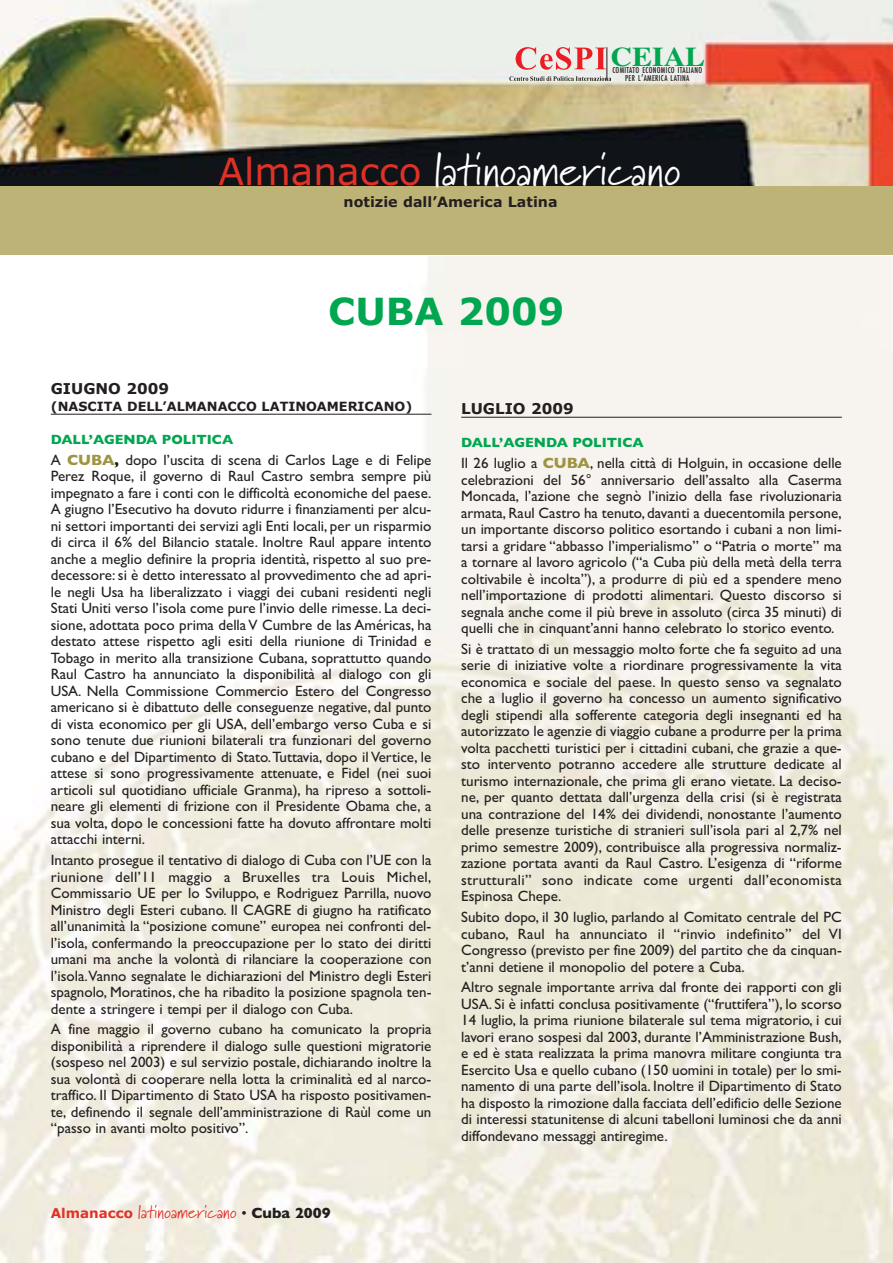
<style>
.page{position:relative;width:893px;height:1263px;background:#fff}
.page>*{position:absolute;margin:0;border:0;box-sizing:border-box;transform-origin:0 0}
.t1{font:45px "Marydale";letter-spacing:.01em;color:#fff}
.t2{font:700 37.5px "Verdana";color:#00a650}
.t3{font:700 27.15px "Times";color:#00a650;scale:1.1 1}
.t4{font:18px "Marydale";letter-spacing:.01em;color:#e13126}
.t5{font:15px/16.5px "Gill Sans";color:#231f20;text-align:justify}
.t6{font:700 15px "Verdana";color:#231f20}
.t7{font:700 14.25px "Verdana";color:#231f20}
.t8{font:700 13.5px "Gill Sans";color:#00a650}
.t9{font:700 12.75px "Verdana";color:#231f20}
.t10{font:500 condensed 7.8px/7.5px "Futura";letter-spacing:.04em;color:#231f20;text-align:center}
.s1{font-size:10.5px}
.s2{font-family:"Verdana";font-size:37.5px;color:#e13126}
.s3{font-weight:700;color:#9e9442}
.s4{font-weight:700}
.s5{font-family:"Verdana";font-weight:700;font-size:13.5px}
.s6{font-family:"Gill Sans";font-size:15px;color:#231f20}
.s7{font-family:"Gill Sans";font-weight:700;font-size:15px;color:#231f20}
</style>
<div class="page">
<img style="left:0;top:0;width:893px;height:187px">
<div style="left:0;top:187px;width:893px;height:68px;background:#beb376"></div>
<hr style="left:51px;top:414px;width:380px;height:1px;background:#231f20">
<hr style="left:461px;top:417px;width:381px;height:1px;background:#231f20">
<svg style="left:516px;top:47px;width:90px;height:23px;background:#eba7a6"></svg>
<svg style="left:509px;top:76px;width:102px;height:5px"></svg>
<hr style="left:606px;top:47px;width:1px;height:33px;background:#231f20">
<h3 class="t3" style="left:611px;top:47px;width:87px">CEIAL</h3>
<p class="t10" style="left:612px;top:67px;width:91px">COMITATO ECONOMICO ITALIANO<br>PER L<span class="s1">’</span>AMERICA LATINA</p>
<h1 class="t1" style="left:218px;top:144px;width:464px"><span class="s2">Almanacco</span> latinoamericano</h1>
<p class="t7" style="left:344px;top:196px;width:215px">notizie dall’America Latina</p>
<h2 class="t2" style="left:328px;top:296px;width:238px">CUBA 2009</h2>
<p class="t6" style="left:51px;top:383px;width:120px">GIUGNO 2009</p>
<p class="t9" style="left:51px;top:401px;width:363px">(NASCITA DELL’ALMANACCO LATINOAMERICANO)</p>
<p class="t8" style="left:51px;top:435px;width:184px">DALL’AGENDA POLITICA</p>
<p class="t5" style="left:51px;top:453px;width:382px">A <span class="s3">CUBA</span><span class="s4">,</span> dopo l’uscita di scena di Carlos Lage e di Felipe Perez Roque, il governo di Raul Castro sembra sempre più impegnato a fare i conti con le difficoltà economiche del paese.<br>A giugno l’Esecutivo ha dovuto ridurre i finanziamenti per alcu&shy;ni settori importanti dei servizi agli Enti locali, per un risparmio di circa il 6% del Bilancio statale. Inoltre Raul appare intento anche a meglio definire la propria identità, rispetto al suo pre&shy;decessore: si è detto interessato al provvedimento che ad apri&shy;le negli Usa ha liberalizzato i viaggi dei cubani residenti negli Stati Uniti verso l’isola come pure l’invio delle rimesse. La deci&shy;sione, adottata poco prima della V Cumbre de las Américas, ha destato attese rispetto agli esiti della riunione di Trinidad e Tobago in merito alla transizione Cubana, soprattutto quando Raul Castro ha annunciato la disponibilità al dialogo con gli USA. Nella Commissione Commercio Estero del Congresso americano si è dibattuto delle conseguenze negative, dal punto di vista economico per gli USA, dell’embargo verso Cuba e si sono tenute due riunioni bilaterali tra funzionari del governo cubano e del Dipartimento di Stato.Tuttavia, dopo il Vertice, le attese si sono progressivamente attenuate, e Fidel (nei suoi articoli sul quotidiano ufficiale Granma), ha ripreso a sottoli&shy;neare gli elementi di frizione con il Presidente Obama che, a sua volta, dopo le concessioni fatte ha dovuto affrontare molti attacchi interni.</p>
<p class="t5" style="left:51px;top:854px;width:382px">Intanto prosegue il tentativo di dialogo di Cuba con l’UE con la riunione dell’11 maggio a Bruxelles tra Louis Michel, Commissario UE per lo Sviluppo, e Rodriguez Parrilla, nuovo Ministro degli Esteri cubano. Il CAGRE di giugno ha ratificato all’unanimità la “posizione comune” europea nei confronti del&shy;l’isola, confermando la preoccupazione per lo stato dei diritti umani ma anche la volontà di rilanciare la cooperazione con l’isola.Vanno segnalate le dichiarazioni del Ministro degli Esteri spagnolo, Moratinos, che ha ribadito la posizione spagnola ten&shy;dente a stringere i tempi per il dialogo con Cuba.</p>
<p class="t5" style="left:51px;top:1023px;width:382px">A fine maggio il governo cubano ha comunicato la propria disponibilità a riprendere il dialogo sulle questioni migratorie (sospeso nel 2003) e sul servizio postale, dichiarando inoltre la sua volontà di cooperare nella lotta la criminalità ed al narco&shy;traffico. Il Dipartimento di Stato USA ha risposto positivamen&shy;te, definendo il segnale dell’amministrazione di Raùl come un “passo in avanti molto positivo”.</p>
<p class="t4" style="left:51px;top:1201px;width:281px"><span class="s5">Almanacco</span> latinoamericano <span class="s6">•</span> <span class="s7">Cuba 2009</span></p>
<p class="t6" style="left:461px;top:402px;width:114px">LUGLIO 2009</p>
<p class="t8" style="left:461px;top:438px;width:184px">DALL’AGENDA POLITICA</p>
<p class="t5" style="left:461px;top:456px;width:382px">Il 26 luglio a <span class="s3">CUBA</span>, nella città di Holguin, in occasione delle celebrazioni del 56° anniversario dell’assalto alla Caserma Moncada, l’azione che segnò l’inizio della fase rivoluzionaria armata, Raul Castro ha tenuto, davanti a duecentomila persone, un importante discorso politico esortando i cubani a non limi&shy;tarsi a gridare “abbasso l’imperialismo” o “Patria o morte” ma a tornare al lavoro agricolo (“a Cuba più della metà della terra coltivabile è incolta”), a produrre di più ed a spendere meno nell’importazione di prodotti alimentari. Questo discorso si segnala anche come il più breve in assoluto (circa 35 minuti) di quelli che in cinquant’anni hanno celebrato lo storico evento.</p>
<p class="t5" style="left:461px;top:642px;width:382px">Si è trattato di un messaggio molto forte che fa seguito ad una serie di iniziative volte a riordinare progressivamente la vita economica e sociale del paese. In questo senso va segnalato che a luglio il governo ha concesso un aumento significativo degli stipendi alla sofferente categoria degli insegnanti ed ha autorizzato le agenzie di viaggio cubane a produrre per la prima volta pacchetti turistici per i cittadini cubani, che grazie a que&shy;sto intervento potranno accedere alle strutture dedicate al turismo internazionale, che prima gli erano vietate. La deciso&shy;ne, per quanto dettata dall’urgenza della crisi (si è registrata una contrazione del 14% dei dividendi, nonostante l’aumento delle presenze turistiche di stranieri sull’isola pari al 2,7% nel primo semestre 2009), contribuisce alla progressiva normaliz&shy;zazione portata avanti da Raul Castro. L’esigenza di “riforme strutturali” sono indicate come urgenti dall’economista Espinosa Chepe.</p>
<p class="t5" style="left:461px;top:910px;width:382px">Subito dopo, il 30 luglio, parlando al Comitato centrale del PC cubano, Raul ha annunciato il “rinvio indefinito” del VI Congresso (previsto per fine 2009) del partito che da cinquan&shy;t’anni detiene il monopolio del potere a Cuba.</p>
<p class="t5" style="left:461px;top:981px;width:382px">Altro segnale importante arriva dal fronte dei rapporti con gli USA. Si è infatti conclusa positivamente (“fruttifera”), lo scorso 14 luglio, la prima riunione bilaterale sul tema migratorio, i cui lavori erano sospesi dal 2003, durante l’Amministrazione Bush, e ed è stata realizzata la prima manovra militare congiunta tra Esercito Usa e quello cubano (150 uomini in totale) per lo smi&shy;namento di una parte dell’isola. Inoltre il Dipartimento di Stato ha disposto la rimozione dalla facciata dell’edificio delle Sezione di interessi statunitense di alcuni tabelloni luminosi che da anni diffondevano messaggi antiregime.</p>
</div>
